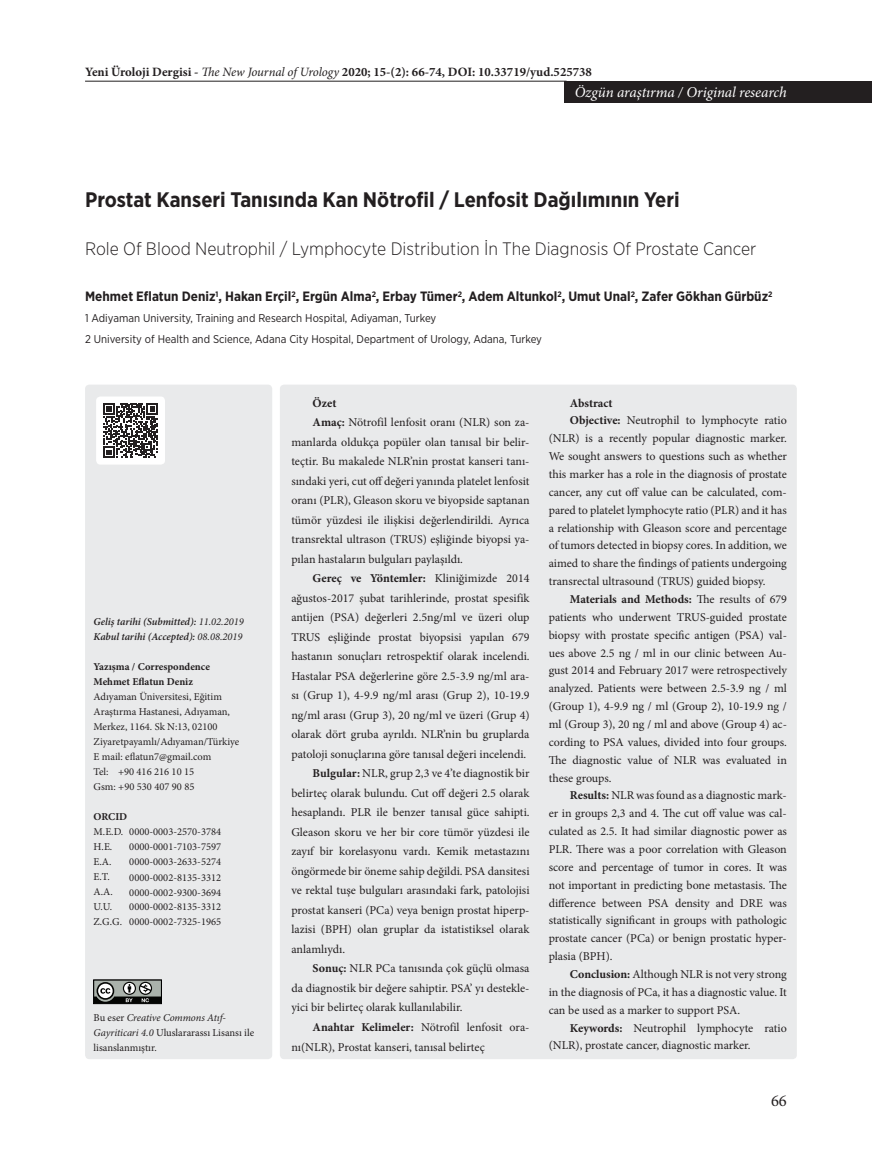
<style>
.page{position:relative;width:872px;height:1170px;background:#fff}
.page>*{position:absolute;margin:0;border:0;box-sizing:border-box;transform-origin:0 0}
.t1{font:700 21px "Gotham Narrow";color:#231f20}
.t2{font:300 18px "Gotham Narrow";color:#231f20}
.t3{font:16.5px "Minion Pro";color:#231f20}
.t4{font:italic 15px "Minion Pro";letter-spacing:-.01em;color:#fff}
.t5{font:700 13.5px "Gotham Narrow";color:#231f20}
.t6{font:700 12.75px "Minion Pro";color:#231f20}
.t7{font:12px "Minion Pro";color:#231f20}
.t8{font:700 12px "Minion Pro";color:#231f20}
.t9{font:11.25px/21px "Gotham Narrow";color:#231f20}
.t10{font:10.5px/15px "Minion Pro";color:#231f20}
.t11{font:italic 600 10.5px/15px "Minion Pro";letter-spacing:-.01em;color:#231f20}
.t12{font:700 10.5px/15px "Minion Pro";color:#231f20}
.s1{font-weight:400;font-style:italic}
.s2{font-weight:400}
.s3{font-style:italic}
.s4{font-weight:700}
</style>
<div class="page">
<div style="left:564px;top:81px;width:308px;height:21px;background:#231f20"></div>
<hr style="left:85px;top:81px;width:481px;height:1px;background:#231f20">
<div style="left:85px;top:384px;width:187px;height:675px;background:#e9eaeb;border-radius:4px"></div>
<div style="left:280px;top:384px;width:517px;height:675px;background:#e9eaeb;border-radius:4px"></div>
<div style="left:96px;top:396px;width:69px;height:68px;background:#fff;border-radius:4px"></div>
<svg style="left:103px;top:403px;width:55px;height:55px"></svg>
<svg style="left:94px;top:981px;width:68px;height:24px"></svg>
<div style="left:93px;top:979px;width:69px;height:24px;border:1px solid #000"></div>
<p class="t6" style="left:85px;top:63px;width:508px">Yeni Üroloji Dergisi - <span class="s1">The New Journal of Urology</span> 2020; 15-(2): 66-74, DOI: 10.33719/yud.525738</p>
<p class="t4" style="left:574px;top:82px;width:214px">Özgün araştırma / Original research</p>
<h1 class="t1" style="left:85px;top:186px;width:596px">Prostat Kanseri Tanısında Kan Nötrofil / Lenfosit Dağılımının Yeri</h1>
<h2 class="t2" style="left:85px;top:238px;width:673px">Role Of Blood Neutrophil / Lymphocyte Distribution İn The Diagnosis Of Prostate Cancer</h2>
<p class="t5" style="left:85px;top:288px;width:689px">Mehmet Eflatun Deniz<sup>1</sup>, Hakan Erçil<sup>2</sup>, Ergün Alma<sup>2</sup>, Erbay Tümer<sup>2</sup>, Adem Altunkol<sup>2</sup>, Umut Unal<sup>2</sup>, Zafer Gökhan Gürbüz<sup>2</sup></p>
<p class="t9" style="left:85px;top:307px;width:458px">1 Adiyaman University, Training and Research Hospital, Adiyaman, Turkey<br>2 University of Health and Science, Adana City Hospital, Department of Urology, Adana, Turkey</p>
<p class="t11" style="left:94px;top:614px;width:152px">Geliş tarihi (Submitted): <span class="s2">11.02.2019<br></span>Kabul tarihi (Accepted): <span class="s2">08.08.2019</span></p>
<p class="t12" style="left:94px;top:659px;width:118px">Yazışma / Correspondence<br>Mehmet Eflatun Deniz</p>
<p class="t10" style="left:94px;top:689px;width:147px">Adıyaman Üniversitesi, Eğitim<br>Araştırma Hastanesi, Adıyaman,<br>Merkez, 1164. Sk N:13, 02100<br>Ziyaretpayamlı/Adıyaman/Türkiye<br>E mail: eflatun7@gmail.com<br>Tel: +90 416 216 10 15<br>Gsm: +90 530 407 90 85</p>
<p class="t12" style="left:94px;top:809px;width:35px">ORCID</p>
<p class="t10" style="left:94px;top:824px;width:31px">M.E.D.<br>H.E.<br>E.A.<br>E.T.<br>A.A.<br>U.U.<br>Z.G.G.</p>
<p class="t10" style="left:129px;top:824px;width:93px;text-align:justify">0000-0003-2570-3784<br>0000-0001-7103-7597<br>0000-0003-2633-5274<br>0000-0002-8135-3312<br>0000-0002-9300-3694<br>0000-0002-8135-3312</p>
<p class="t10" style="left:129px;top:914px;width:93px">0000-0002-7325-1965</p>
<p class="t10" style="left:94px;top:1009px;width:162px">Bu eser <span class="s3">Creative Commons Atıf-<br>Gayriticari 4.0</span> Uluslararassı Lisansı ile lisanslanmıştır.</p>
<p class="t8" style="left:313px;top:394px;width:25px">Özet</p>
<p class="t7" style="left:313px;top:414px;width:218px"><span class="s4">Amaç:</span> Nötrofil lenfosit oranı (NLR) son za-</p>
<p class="t7" style="left:291px;top:434px;width:240px">manlarda oldukça popüler olan tanısal bir belir-</p>
<p class="t7" style="left:291px;top:453px;width:240px">teçtir. Bu makalede NLR’nin prostat kanseri tanı-</p>
<p class="t7" style="left:291px;top:473px;width:240px">sındaki yeri, cut off değeri yanında platelet lenfosit</p>
<p class="t7" style="left:291px;top:492px;width:240px">oranı (PLR), Gleason skoru ve biyopside saptanan</p>
<p class="t7" style="left:291px;top:512px;width:240px">tümör yüzdesi ile ilişkisi değerlendirildi. Ayrıca</p>
<p class="t7" style="left:291px;top:531px;width:240px">transrektal ultrason (TRUS) eşliğinde biyopsi ya-</p>
<p class="t7" style="left:291px;top:551px;width:173px">pılan hastaların bulguları paylaşıldı.</p>
<p class="t8" style="left:313px;top:570px;width:218px">Gereç ve Yöntemler: <span class="s2">Kliniğimizde 2014</span></p>
<p class="t7" style="left:291px;top:590px;width:240px">ağustos-2017 şubat tarihlerinde, prostat spesifik</p>
<p class="t7" style="left:291px;top:609px;width:240px">antijen (PSA) değerleri 2.5ng/ml ve üzeri olup</p>
<p class="t7" style="left:291px;top:629px;width:240px">TRUS eşliğinde prostat biyopsisi yapılan 679</p>
<p class="t7" style="left:291px;top:648px;width:240px">hastanın sonuçları retrospektif olarak incelendi.</p>
<p class="t7" style="left:291px;top:668px;width:240px">Hastalar PSA değerlerine göre 2.5-3.9 ng/ml ara-</p>
<p class="t7" style="left:291px;top:687px;width:240px">sı (Grup 1), 4-9.9 ng/ml arası (Grup 2), 10-19.9</p>
<p class="t7" style="left:291px;top:707px;width:240px">ng/ml arası (Grup 3), 20 ng/ml ve üzeri (Grup 4)</p>
<p class="t7" style="left:291px;top:726px;width:240px">olarak dört gruba ayrıldı. NLR’nin bu gruplarda</p>
<p class="t7" style="left:291px;top:746px;width:236px">patoloji sonuçlarına göre tanısal değeri incelendi.</p>
<p class="t7" style="left:313px;top:765px;width:218px"><span class="s4">Bulgular:</span> NLR, grup 2,3 ve 4’te diagnostik bir</p>
<p class="t7" style="left:291px;top:785px;width:240px">belirteç olarak bulundu. Cut off değeri 2.5 olarak</p>
<p class="t7" style="left:291px;top:804px;width:240px">hesaplandı. PLR ile benzer tanısal güce sahipti.</p>
<p class="t7" style="left:291px;top:824px;width:240px">Gleason skoru ve her bir core tümör yüzdesi ile</p>
<p class="t7" style="left:291px;top:843px;width:240px">zayıf bir korelasyonu vardı. Kemik metastazını</p>
<p class="t7" style="left:291px;top:863px;width:240px">öngörmede bir öneme sahip değildi. PSA dansitesi</p>
<p class="t7" style="left:291px;top:882px;width:240px">ve rektal tuşe bulguları arasındaki fark, patolojisi</p>
<p class="t7" style="left:291px;top:902px;width:240px">prostat kanseri (PCa) veya benign prostat hiperp-</p>
<p class="t7" style="left:291px;top:921px;width:240px">lazisi (BPH) olan gruplar da istatistiksel olarak</p>
<p class="t7" style="left:291px;top:941px;width:55px">anlamlıydı.</p>
<p class="t7" style="left:313px;top:960px;width:218px"><span class="s4">Sonuç:</span> NLR PCa tanısında çok güçlü olmasa</p>
<p class="t7" style="left:291px;top:980px;width:240px">da diagnostik bir değere sahiptir. PSA’ yı destekle-</p>
<p class="t7" style="left:291px;top:999px;width:172px">yici bir belirteç olarak kullanılabilir.</p>
<p class="t7" style="left:313px;top:1019px;width:218px"><span class="s4">Anahtar Kelimeler:</span> Nötrofil lenfosit ora-</p>
<p class="t7" style="left:291px;top:1038px;width:195px">nı(NLR), Prostat kanseri, tanısal belirteç</p>
<p class="t8" style="left:570px;top:394px;width:44px">Abstract</p>
<p class="t7" style="left:570px;top:412px;width:218px"><span class="s4">Objective:</span> Neutrophil to lymphocyte ratio</p>
<p class="t7" style="left:548px;top:430px;width:240px">(NLR) is a recently popular diagnostic marker.</p>
<p class="t7" style="left:548px;top:448px;width:240px">We sought answers to questions such as whether</p>
<p class="t7" style="left:548px;top:466px;width:240px">this marker has a role in the diagnosis of prostate</p>
<p class="t7" style="left:548px;top:484px;width:240px">cancer, any cut off value can be calculated, com-</p>
<p class="t7" style="left:548px;top:502px;width:240px">pared to platelet lymphocyte ratio (PLR) and it has</p>
<p class="t7" style="left:548px;top:519px;width:240px">a relationship with Gleason score and percentage</p>
<p class="t7" style="left:548px;top:537px;width:240px">of tumors detected in biopsy cores. In addition, we</p>
<p class="t7" style="left:548px;top:555px;width:240px">aimed to share the findings of patients undergoing</p>
<p class="t7" style="left:548px;top:573px;width:218px">transrectal ultrasound (TRUS) guided biopsy.</p>
<p class="t8" style="left:570px;top:590px;width:218px">Materials and Methods: <span class="s2">The results of 679</span></p>
<p class="t7" style="left:548px;top:609px;width:240px">patients who underwent TRUS-guided prostate</p>
<p class="t7" style="left:548px;top:626px;width:240px">biopsy with prostate specific antigen (PSA) val-</p>
<p class="t7" style="left:548px;top:644px;width:240px">ues above 2.5 ng / ml in our clinic between Au-</p>
<p class="t7" style="left:548px;top:662px;width:240px">gust 2014 and February 2017 were retrospectively</p>
<p class="t7" style="left:548px;top:680px;width:240px">analyzed. Patients were between 2.5-3.9 ng / ml</p>
<p class="t7" style="left:548px;top:698px;width:240px">(Group 1), 4-9.9 ng / ml (Group 2), 10-19.9 ng /</p>
<p class="t7" style="left:548px;top:716px;width:240px">ml (Group 3), 20 ng / ml and above (Group 4) ac-</p>
<p class="t7" style="left:548px;top:734px;width:240px">cording to PSA values, divided into four groups.</p>
<p class="t7" style="left:548px;top:751px;width:240px">The diagnostic value of NLR was evaluated in</p>
<p class="t7" style="left:548px;top:769px;width:64px">these groups.</p>
<p class="t7" style="left:570px;top:787px;width:218px"><span class="s4">Results:</span> NLR was found as a diagnostic mark-</p>
<p class="t7" style="left:548px;top:805px;width:240px">er in groups 2,3 and 4. The cut off value was cal-</p>
<p class="t7" style="left:548px;top:823px;width:240px">culated as 2.5. It had similar diagnostic power as</p>
<p class="t7" style="left:548px;top:841px;width:240px">PLR. There was a poor correlation with Gleason</p>
<p class="t7" style="left:548px;top:858px;width:240px">score and percentage of tumor in cores. It was</p>
<p class="t7" style="left:548px;top:876px;width:240px">not important in predicting bone metastasis. The</p>
<p class="t7" style="left:548px;top:894px;width:240px">difference between PSA density and DRE was</p>
<p class="t7" style="left:548px;top:912px;width:240px">statistically significant in groups with pathologic</p>
<p class="t7" style="left:548px;top:930px;width:240px">prostate cancer (PCa) or benign prostatic hyper-</p>
<p class="t7" style="left:548px;top:948px;width:65px">plasia (BPH).</p>
<p class="t7" style="left:570px;top:966px;width:218px"><span class="s4">Conclusion:</span> Although NLR is not very strong</p>
<p class="t7" style="left:548px;top:983px;width:240px">in the diagnosis of PCa, it has a diagnostic value. It</p>
<p class="t7" style="left:548px;top:1001px;width:193px">can be used as a marker to support PSA.</p>
<p class="t7" style="left:570px;top:1019px;width:218px"><span class="s4">Keywords:</span> Neutrophil lymphocyte ratio</p>
<p class="t7" style="left:548px;top:1037px;width:203px">(NLR), prostate cancer, diagnostic marker.</p>
<h3 class="t3" style="left:771px;top:1089px;width:17px">66</h3>
</div>
